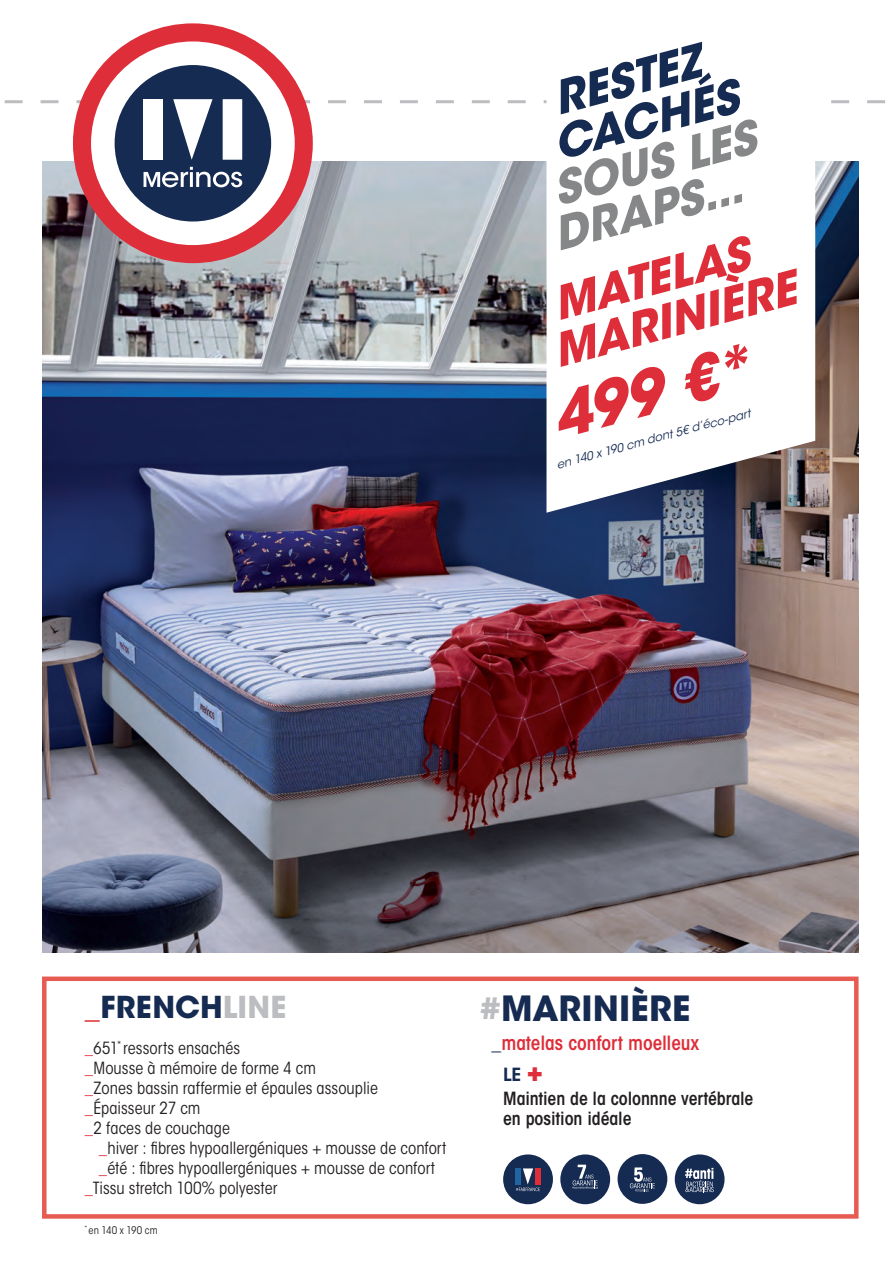
<style>
.page{position:relative;width:892px;height:1264px;background:#fff}
.page>*{position:absolute;margin:0;border:0;box-sizing:border-box;transform-origin:0 0}
.t1{font:italic 700 61.05px "ITC Avant Garde Std";color:#dd2e39}
.t2{font:italic 700 46.2px "ITC Avant Garde Std";color:#dd2e39}
.t3{font:italic 700 45.3px/43.8px "ITC Avant Garde Std";color:#868788;text-align:center}
.t4{font:italic 700 45.3px "ITC Avant Garde Std";color:#dd2e39}
.t5{font:700 34.5px "ITC Avant Garde Std";letter-spacing:.005em;color:#162b52}
.t6{font:700 30px "ITC Avant Garde Std";letter-spacing:.005em;color:#162b52}
.t7{font:600 condensed 19.5px "ITC Avant Garde Std";letter-spacing:-.005em;color:#dd2e39}
.t8{font:600 condensed 18px/19.5px "ITC Avant Garde Std";letter-spacing:-.005em;color:#231f20}
.t9{font:600 18px "ITC Avant Garde Std";color:#162b52}
.t10{font:condensed 16.65px "ITC Avant Garde Std";letter-spacing:.005em;color:#231f20}
.t11{font:italic 11.55px "ITC Avant Garde Std";color:#162b52}
.t12{font:condensed 10.5px "ITC Avant Garde Std";letter-spacing:.01em;color:#231f20}
.s1{color:#162b52}
.s2{font-size:45.3px}
.s3{color:#dd2e39}
.s4{color:#bcbdc0}
.s5{font-weight:700;font-size:27px;color:#dd2e39}
</style>
<div class="page">
<div style="left:42px;top:976px;width:816px;height:242px;background:#fff;border:4px solid #e75c52"></div>
<img style="left:42px;top:161px;width:816px;height:791px">
<div style="left:503px;top:1154px;width:49px;height:49px;background:#162b52;border-radius:50%"></div>
<div style="left:535px;top:1168px;width:5px;height:16px;background:#dd2e39"></div>
<svg style="left:515px;top:1168px;width:24px;height:22px"></svg>
<div style="left:560px;top:1154px;width:50px;height:49px;background:#162b52;border-radius:50%"></div>
<svg style="left:572px;top:1164px;width:25px;height:24px"></svg>
<div style="left:617px;top:1153px;width:50px;height:50px;background:#162b52;border-radius:50%"></div>
<svg style="left:629px;top:1167px;width:25px;height:24px"></svg>
<div style="left:674px;top:1154px;width:50px;height:49px;background:#162b52;border-radius:50%"></div>
<svg style="left:685px;top:1167px;width:28px;height:24px"></svg>
<div style="left:73px;top:23px;width:239px;height:240px;background:#dd2e39;border-radius:50%"></div>
<div style="left:91px;top:41px;width:203px;height:204px;background:#fff;border-radius:50%"></div>
<div style="left:115px;top:65px;width:156px;height:156px;background:#162b52;border-radius:50%"></div>
<svg style="left:4px;top:99px;width:881px;height:61px"></svg>
<svg style="left:143px;top:167px;width:99px;height:20px"></svg>
<div style="left:143px;top:99px;width:20px;height:61px;background:#fff"></div>
<svg style="left:546px;top:99px;width:268px;height:413px"></svg>
<p class="t3" style="left:513px;top:87px;width:221px;rotate:-15deg"><span class="s1">RESTEZ<br>CACHÉS<br></span>SOUS LES<br>DRAPS...</p>
<p class="t4" style="left:545px;top:276px;width:202px;rotate:-15deg">MATELAS</p>
<p class="t2" style="left:545px;top:322px;width:250px;rotate:-15deg"><span class="s2">MA</span>RINIÈRE</p>
<p class="t1" style="left:541px;top:379px;width:206px;rotate:-15deg">499 €*</p>
<p class="t11" style="left:554px;top:457px;width:201px;rotate:-15deg">en 140 x 190 cm dont 5€ d’éco-part</p>
<p class="t6" style="left:85px;top:987px;width:203px"><span class="s3">_</span>FRENCH<span class="s4">LINE</span></p>
<p class="t10" style="left:85px;top:1037px;width:157px"><span class="s3">_</span>651<sup>*</sup> ressorts ensachés</p>
<p class="t10" style="left:85px;top:1057px;width:233px"><span class="s3">_</span>Mousse à mémoire de forme 4 cm</p>
<p class="t10" style="left:85px;top:1077px;width:294px"><span class="s3">_</span>Zones bassin raffermie et épaules assouplie</p>
<p class="t10" style="left:85px;top:1097px;width:117px"><span class="s3">_</span>Épaisseur 27 cm</p>
<p class="t10" style="left:85px;top:1117px;width:147px"><span class="s3">_</span>2 faces de couchage</p>
<p class="t10" style="left:99px;top:1137px;width:348px"><span class="s3">_</span>hiver : fibres hypoallergéniques + mousse de confort</p>
<p class="t10" style="left:99px;top:1157px;width:337px"><span class="s3">_</span>été : fibres hypoallergéniques + mousse de confort</p>
<p class="t10" style="left:85px;top:1177px;width:194px"><span class="s3">_</span>Tissu stretch 100% polyester</p>
<p class="t12" style="left:85px;top:1223px;width:74px"><sup>*</sup> en 140 x 190 cm</p>
<p class="t5" style="left:479px;top:986px;width:212px"><span class="s4">#</span>MARINIÈRE</p>
<p class="t7" style="left:491px;top:1030px;width:209px"><span class="s1">_</span>matelas confort moelleux</p>
<p class="t9" style="left:503px;top:1063px;width:41px">LE <span class="s5">+</span></p>
<p class="t8" style="left:503px;top:1088px;width:252px">Maintien de la colonnne vertébrale en position idéale</p>
</div>
